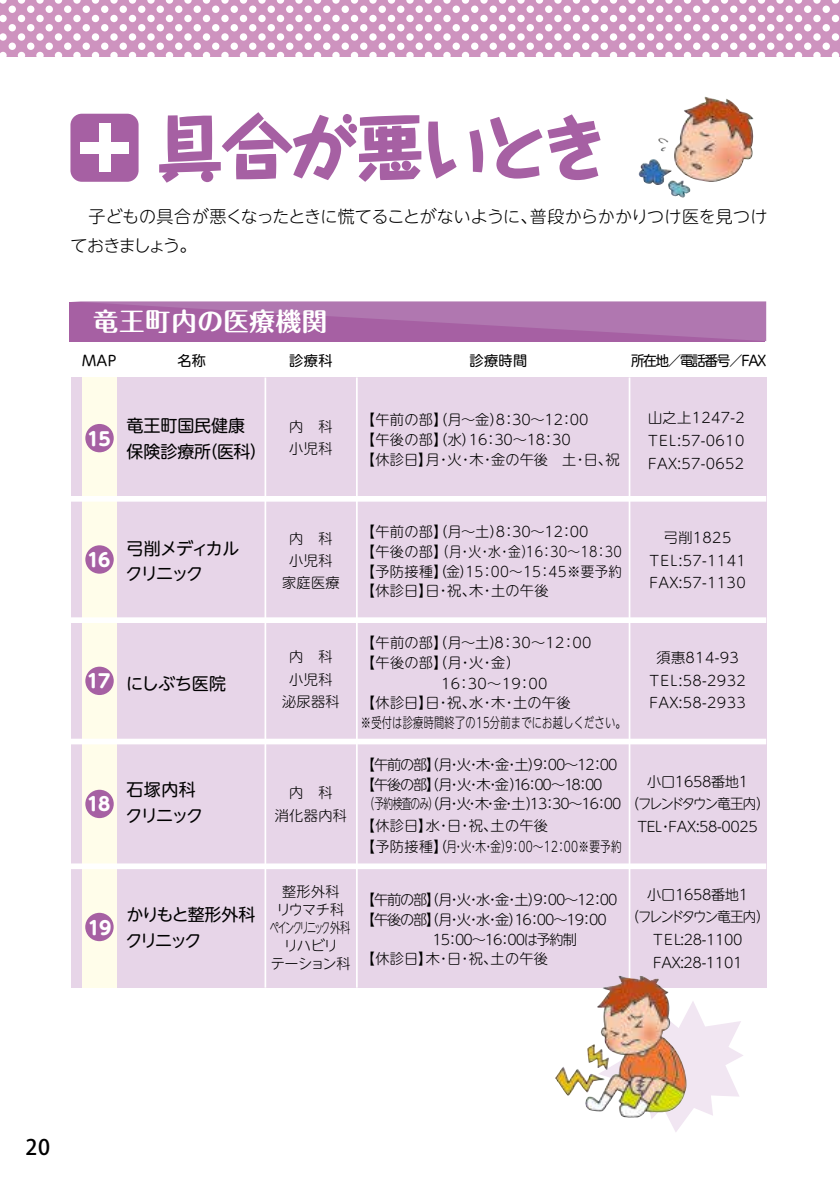
<style>
.page{position:relative;width:840px;height:1191px;background:#fff}
.page>*{position:absolute;margin:0;border:0;box-sizing:border-box;transform-origin:0 0}
.t1{font:800 70.8px "Taka Hand Std";letter-spacing:-.085em;color:#a660a3}
.t2{font:700 25.6px "Maru Fo Pro";letter-spacing:.025em;color:#fff}
.t3{font:500 21.2px "Koz Go Pro";color:#000}
.t4{font:700 18.4px "UD Shin M Go Pro";letter-spacing:-.05em;color:#fff}
.t5{font:300 17px/28.4px "UD Shin M Go Pro";letter-spacing:-.03em;color:#000}
.t6{font:17px/25.6px "UD Shin M Go Pro";letter-spacing:-.005em;color:#000}
.t7{font:17px/25.6px "UD Shin M Go Pro";letter-spacing:-.11em;color:#000}
.t8{font:17px/25.6px "UD Shin M Go Pro";letter-spacing:-.09em;color:#000}
.t9{font:17px/25.6px "UD Shin M Go Pro";letter-spacing:-.085em;color:#000}
.t10{font:17px "UD Shin M Go Pro";letter-spacing:-.045em;color:#000}
.t11{font:300 14.2px/22.6px "UD Shin M Go Pro";letter-spacing:.015em;color:#000}
.t12{font:300 14.2px/22.6px "UD Shin M Go Pro";letter-spacing:-.025em;color:#000;text-align:center}
.t13{font:300 14.2px/19.8px "UD Shin M Go Pro";letter-spacing:-.08em;color:#000}
.t14{font:300 14.2px "UD Shin M Go Pro";letter-spacing:-.08em;color:#000;scale:.69 1}
.t15{font:300 14.2px/20px "UD Shin M Go Pro";letter-spacing:-.01em;color:#000}
.t16{font:300 14.2px "UD Shin M Go Pro";letter-spacing:-.075em;color:#000}
.t17{font:300 14.2px/18px "UD Shin M Go Pro";letter-spacing:-.06em;color:#000;text-align:center}
.t18{font:14.2px "UD Shin M Go Pro";letter-spacing:.025em;color:#000}
.t19{font:14.2px "UD Shin M Go Pro";letter-spacing:-.1em;color:#000;scale:.96 1}
</style>
<div class="page">
<div style="left:69px;top:302px;width:694px;height:40px;background:#a660a3"></div>
<svg style="left:72px;top:301px;width:693px;height:40px"></svg>
<div style="left:71px;top:377px;width:694px;height:610px;background:#e7d5e8"></div>
<div style="left:82px;top:377px;width:34px;height:610px;background:#fffdea"></div>
<hr style="left:264px;top:377px;width:2px;height:610px;background:#fff">
<hr style="left:356px;top:377px;width:1px;height:610px;background:#fff">
<hr style="left:628px;top:377px;width:2px;height:610px;background:#fff">
<div style="left:71px;top:496px;width:694px;height:5px;background:#fff"></div>
<div style="left:71px;top:617px;width:694px;height:6px;background:#fff"></div>
<div style="left:71px;top:738px;width:694px;height:6px;background:#fff"></div>
<div style="left:71px;top:863px;width:694px;height:6px;background:#fff"></div>
<div style="left:85px;top:666px;width:29px;height:29px;background:#a660a3;border-radius:50%"></div>
<div style="left:85px;top:789px;width:29px;height:29px;background:#a660a3;border-radius:50%"></div>
<img style="left:638px;top:96px;width:115px;height:100px">
<div style="left:85px;top:424px;width:29px;height:28px;background:#a660a3;border-radius:50%"></div>
<div style="left:85px;top:545px;width:29px;height:28px;background:#a660a3;border-radius:50%"></div>
<svg style="left:624px;top:1001px;width:119px;height:131px"></svg>
<img style="left:585px;top:975px;width:101px;height:142px">
<div style="left:70px;top:114px;width:68px;height:68px;background:#a660a3;border-radius:11px"></div>
<div style="left:99px;top:124px;width:11px;height:48px;background:#fff"></div>
<div style="left:80px;top:142px;width:49px;height:11px;background:#fff"></div>
<div style="left:85px;top:912px;width:29px;height:29px;background:#a660a3;border-radius:50%"></div>
<svg style="left:0;top:0;width:839px;height:57px;fill:#ce93bf"></svg>
<h1 class="t1" style="left:154px;top:98px;width:457px">具合が悪いとき</h1>
<p class="t5" style="left:70px;top:202px;width:698px;text-indent:18px">子どもの具合が悪くなったときに慌てることがないように、普段からかかりつけ医を見つけておきましょう。</p>
<h2 class="t2" style="left:93px;top:301px;width:236px">竜王町内の医療機関</h2>
<p class="t18" style="left:177px;top:349px;width:30px">名称</p>
<p class="t18" style="left:289px;top:349px;width:45px">診療科</p>
<p class="t18" style="left:469px;top:349px;width:59px">診療時間</p>
<p class="t19" style="left:630px;top:349px;width:142px">所在地／電話番号／FAX</p>
<p class="t18" style="left:82px;top:349px;width:36px">MAP</p>
<p class="t4" style="left:87px;top:423px;width:25px">15</p>
<p class="t6" style="left:126px;top:412px;width:141px">竜王町国民健康<br>保険診療所（医科）</p>
<p class="t11" style="left:289px;top:414px;width:45px">内　科小児科</p>
<p class="t15" style="left:361px;top:408px;width:229px">【午前の部】（月～金）8：30～12：00【午後の部】（水）16：30～18：30</p>
<p class="t11" style="left:361px;top:447px;width:260px">【休診日】月・火・木・金の午後　土・日、祝</p>
<p class="t11" style="left:647px;top:406px;width:98px;text-align:justify">山之上1247-2<br>TEL:57-0610<br>FAX:57-0652</p>
<p class="t4" style="left:87px;top:545px;width:25px">16</p>
<p class="t4" style="left:87px;top:666px;width:25px">17</p>
<p class="t4" style="left:84px;top:789px;width:28px">１8</p>
<p class="t4" style="left:88px;top:912px;width:25px">19</p>
<p class="t8" style="left:125px;top:535px;width:115px">弓削メディカルクリニック</p>
<p class="t10" style="left:126px;top:670px;width:102px">にしぶち医院</p>
<p class="t9" style="left:125px;top:776px;width:79px">石塚内科クリニック</p>
<p class="t7" style="left:125px;top:901px;width:131px">かりもと整形外科クリニック</p>
<p class="t11" style="left:289px;top:526px;width:45px">内　科小児科</p>
<p class="t11" style="left:282px;top:571px;width:59px">家庭医療</p>
<p class="t11" style="left:361px;top:521px;width:262px;line-height:19.6px">【午前の部】（月～土）8：30～12：00<br>【午後の部】（月・火・水・金）16：30～18：30</p>
<p class="t11" style="left:361px;top:579px;width:189px">【休診日】日・祝、木・土の午後</p>
<p class="t11" style="left:361px;top:559px;width:262px">【予防接種】（金）15：00～15：45※要予約</p>
<p class="t11" style="left:649px;top:525px;width:98px;text-align:center">弓削1825<br>TEL:57-1141<br>FAX:57-1130</p>
<p class="t11" style="left:282px;top:644px;width:59px;text-align:center">内　科小児科泌尿器科</p>
<p class="t11" style="left:274px;top:780px;width:74px;text-align:center">内　科<br>消化器内科</p>
<p class="t11" style="left:361px;top:631px;width:232px;line-height:20.4px">【午前の部】（月～土）8：30～12：00【午後の部】（月・火・金）<br>　　　　　 16：30～19：00</p>
<p class="t11" style="left:361px;top:691px;width:266px;line-height:20px">【休診日】日・祝、水・木・土の午後<br>※受付は診療時間終了の15分前までにお越しください。</p>
<p class="t13" style="left:361px;top:754px;width:258px">【午前の部（】月・火・木・金・土）9：00～1 2：00【午後の部（】月・火・木・金）16：00～18：00</p>
<p class="t11" style="left:649px;top:645px;width:98px;text-align:center">須惠814-93<br>TEL:58-2932<br>FAX:58-2933</p>
<p class="t12" style="left:647px;top:769px;width:102px">小口1658番地1</p>
<p class="t14" style="left:365px;top:792px;width:587px">（予約検査のみ（）月・火・木・金・土）1 3：30～1 6：00 （フレンドタウン竜王内）</p>
<p class="t12" style="left:637px;top:814px;width:122px">TEL・FAX:58-0025</p>
<p class="t11" style="left:361px;top:813px;width:262px;line-height:21.4px">【休診日】水・日・祝、土の午後<br>【予防接種】（月・火・木・金）9：00～12：00※要予約</p>
<p class="t17" style="left:270px;top:882px;width:82px">整形外科<br>リウマチ科<br>ペインクリニック外科リハビリ<br>テーション科</p>
<p class="t11" style="left:361px;top:887px;width:258px">【午前の部（】月・火・水・金・土）9：00～1 2：00</p>
<p class="t16" style="left:361px;top:908px;width:247px">【午後の部（】月・火・水・金）16：00～19：00</p>
<p class="t16" style="left:432px;top:927px;width:146px">15：00～16：00は予約制</p>
<p class="t11" style="left:361px;top:947px;width:188px">【休診日】木・日・祝、土の午後</p>
<p class="t12" style="left:626px;top:882px;width:144px">小口1658番地1<br>（フレンドタウン竜王内）<br>TEL:28-1100<br>FAX:28-1101</p>
<h3 class="t3" style="left:26px;top:1133px;width:26px">20</h3>
</div>
